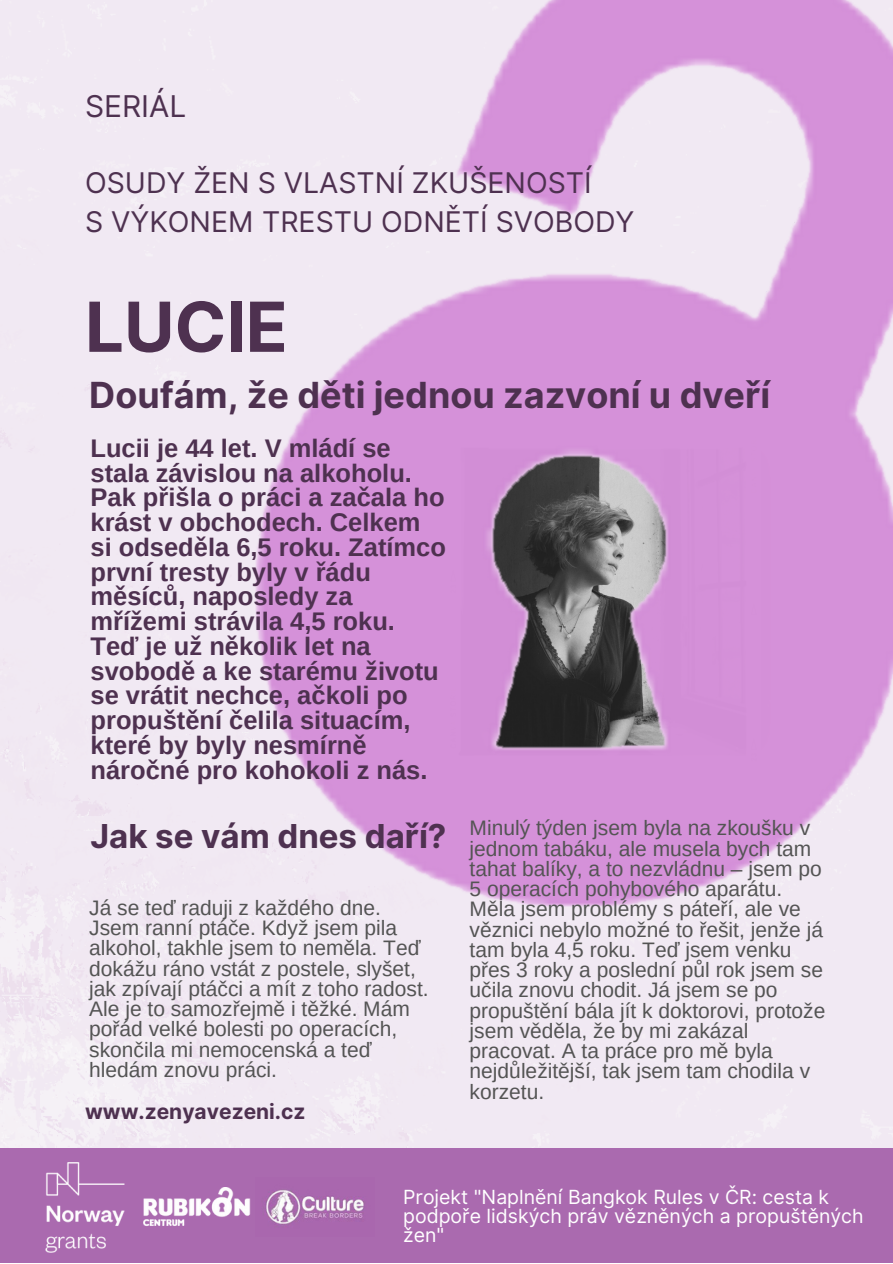
<style>
.page{position:relative;width:893px;height:1264px;background:#fff}
.page>*{position:absolute;margin:0;border:0;box-sizing:border-box;transform-origin:0 0}
.t1{font:700 69px "Inter";color:#4e3150}
.t2{font:700 36px "Inter";color:#4e3150}
.t3{font:700 33px "Inter";color:#4e3150}
.t4{font:30px "Inter";color:#4e3150}
.t5{font:28.5px/39.3px "Inter";color:#4e3150}
.t6{font:700 25.5px/24.8px "Arimo";color:#4e3150}
.t7{font:21px/20.2px "Arimo";color:#545454}
.t8{font:700 21px "Inter";color:#4e3150}
.t9{font:19.5px/19px "Inter";color:#fff}
</style>
<div class="page">
<div style="left:0;top:1147px;width:892px;height:115px;background:#aa6aaf"></div>
<img style="left:256px;top:0;width:636px;height:906px">
<img style="left:265px;top:1190px;width:100px;height:35px">
<img style="left:143px;top:1187px;width:107px;height:39px">
<img style="left:45px;top:1162px;width:80px;height:90px">
<h3 class="t4" style="left:85px;top:88px;width:103px">SERIÁL</h3>
<h3 class="t5" style="left:85px;top:163px;width:551px">OSUDY ŽEN S VLASTNÍ ZKUŠENOSTÍ<br>S VÝKONEM TRESTU ODNĚTÍ SVOBODY</h3>
<h1 class="t1" style="left:85px;top:285px;width:204px">LUCIE</h1>
<h2 class="t2" style="left:89px;top:373px;width:682px">Doufám, že děti jednou zazvoní u dveří</h2>
<p class="t6" style="left:90px;top:435px;width:357px">Lucii je 44 let. V mládí se stala závislou na alkoholu.<br>Pak přišla o práci a začala ho krást v obchodech. Celkem si odseděla 6,5 roku. Zatímco první tresty byly v řádu měsíců, naposledy za mřížemi strávila 4,5 roku.<br>Teď je už několik let na svobodě a ke starému životu se vrátit nechce, ačkoli po propuštění čelila situacím, které by byly nesmírně náročné pro kohokoli z nás.</p>
<h3 class="t3" style="left:90px;top:816px;width:357px">Jak se vám dnes daří?</h3>
<p class="t7" style="left:89px;top:897px;width:341px">Já se teď raduji z každého dne.<br>Jsem ranní ptáče. Když jsem pila alkohol, takhle jsem to neměla. Teď dokážu ráno vstát z postele, slyšet, jak zpívají ptáčci a mít z toho radost.<br>Ale je to samozřejmě i těžké. Mám pořád velké bolesti po operacích, skončila mi nemocenská a teď hledám znovu práci.</p>
<p class="t8" style="left:85px;top:1098px;width:222px">www.zenyavezeni.cz</p>
<p class="t7" style="left:469px;top:818px;width:357px">Minulý týden jsem byla na zkoušku v jednom tabáku, ale musela bych tam tahat balíky, a to nezvládnu – jsem po<br>5 operacích pohybového aparátu.<br>Měla jsem problémy s páteří, ale ve věznici nebylo možné to řešit, jenže já tam byla 4,5 roku. Teď jsem venku přes 3 roky a poslední půl rok jsem se učila znovu chodit. Já jsem se po propuštění bála jít k doktorovi, protože jsem věděla, že by mi zakázal pracovat. A ta práce pro mě byla nejdůležitější, tak jsem tam chodila v korzetu.</p>
<p class="t9" style="left:403px;top:1186px;width:462px">Projekt "Naplnění Bangkok Rules v ČR: cesta k podpoře lidských práv vězněných a propuštěných žen"</p>
</div>
